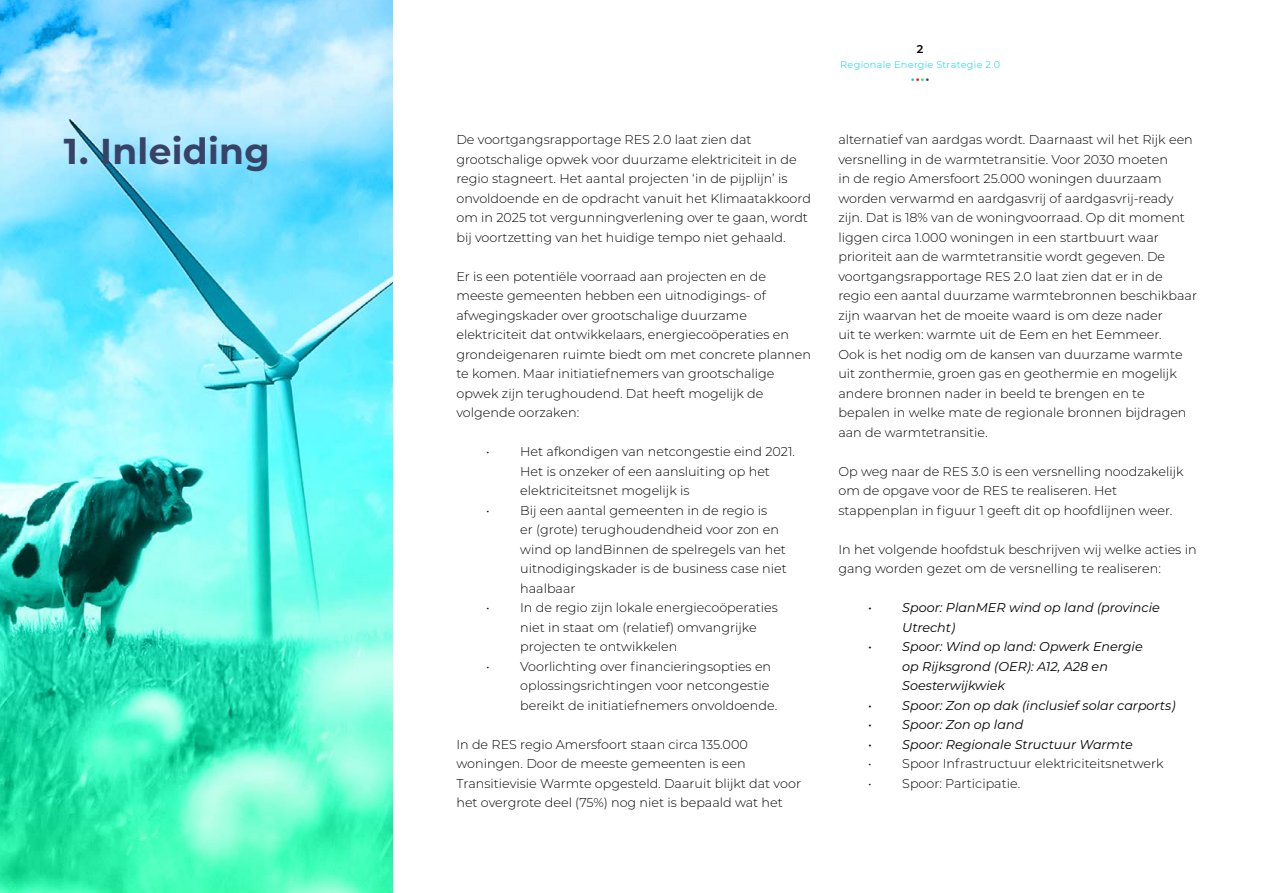
<style>
.page{position:relative;width:1263px;height:893px;background:#fff}
.page>*{position:absolute;margin:0;border:0;box-sizing:border-box;transform-origin:0 0}
.t1{font:700 36px "Montserrat";letter-spacing:.01em;color:#384266}
.t2{font:300 12.75px/19.5px "Montserrat";color:#000}
.t3{font:italic 12.75px/19.5px "Montserrat";color:#000}
.t4{font:600 12px "Montserrat";color:#00cceb}
.t5{font:600 11.25px "Montserrat";color:#000}
.t6{font:300 9.75px "Montserrat";letter-spacing:.03em;color:#00cceb}
.s1{color:#f00}
.s2{color:#00ff45}
.s3{color:#384266}
</style>
<div class="page">
<img style="left:0;top:0;width:393px;height:893px">
<h1 class="t1" style="left:64px;top:125px;width:207px">1. Inleiding</h1>
<p class="t2" style="left:456px;top:130px;width:356px">De voortgangsrapportage RES 2.0 laat zien dat grootschalige opwek voor duurzame elektriciteit in de regio stagneert. Het aantal projecten ‘in de pijplijn’ is onvoldoende en de opdracht vanuit het Klimaatakkoord om in 2025 tot vergunningverlening over te gaan, wordt bij voortzetting van het huidige tempo niet gehaald.</p>
<p class="t2" style="left:456px;top:266px;width:356px">Er is een potentiële voorraad aan projecten en de meeste gemeenten hebben een uitnodigings- of afwegingskader over grootschalige duurzame elektriciteit dat ontwikkelaars, energiecoöperaties en grondeigenaren ruimte biedt om met concrete plannen te komen. Maar initiatiefnemers van grootschalige opwek zijn terughoudend. Dat heeft mogelijk de volgende oorzaken:</p>
<p class="t2" style="left:520px;top:442px;width:276px;text-indent:-34px">• Het afkondigen van netcongestie eind 2021.<br>Het is onzeker of een aansluiting op het elektriciteitsnet mogelijk is</p>
<p class="t2" style="left:520px;top:500px;width:268px;text-indent:-34px">• Bij een aantal gemeenten in de regio is<br>er (grote) terughoudendheid voor zon en wind op landBinnen de spelregels van het uitnodigingskader is de business case niet haalbaar</p>
<p class="t2" style="left:520px;top:597px;width:259px;text-indent:-34px">• In de regio zijn lokale energiecoöperaties niet in staat om (relatief) omvangrijke projecten te ontwikkelen</p>
<p class="t2" style="left:520px;top:656px;width:258px;text-indent:-34px">• Voorlichting over financieringsopties en oplossingsrichtingen voor netcongestie bereikt de initiatiefnemers onvoldoende.</p>
<p class="t2" style="left:456px;top:734px;width:346px">In de RES regio Amersfoort staan circa 135.000 woningen. Door de meeste gemeenten is een Transitievisie Warmte opgesteld. Daaruit blijkt dat voor het overgrote deel (75%) nog niet is bepaald wat het</p>
<p class="t5" style="left:917px;top:41px;width:8px">2</p>
<p class="t6" style="left:840px;top:58px;width:161px">Regionale Energie Strategie 2.0</p>
<p class="t4" style="left:911px;top:71px;width:20px">•<span class="s1">•</span><span class="s2">•</span><span class="s3">•</span></p>
<p class="t2" style="left:838px;top:129px;width:360px">alternatief van aardgas wordt. Daarnaast wil het Rijk een versnelling in de warmtetransitie. Voor 2030 moeten<br>in de regio Amersfoort 25.000 woningen duurzaam worden verwarmd en aardgasvrij of aardgasvrij-ready zijn. Dat is 18% van de woningvoorraad. Op dit moment liggen circa 1.000 woningen in een startbuurt waar prioriteit aan de warmtetransitie wordt gegeven. De voortgangsrapportage RES 2.0 laat zien dat er in de regio een aantal duurzame warmtebronnen beschikbaar zijn waarvan het de moeite waard is om deze nader<br>uit te werken: warmte uit de Eem en het Eemmeer.<br>Ook is het nodig om de kansen van duurzame warmte uit zonthermie, groen gas en geothermie en mogelijk andere bronnen nader in beeld te brengen en te bepalen in welke mate de regionale bronnen bijdragen aan de warmtetransitie.</p>
<p class="t2" style="left:838px;top:461px;width:347px">Op weg naar de RES 3.0 is een versnelling noodzakelijk om de opgave voor de RES te realiseren. Het stappenplan in figuur 1 geeft dit op hoofdlijnen weer.</p>
<p class="t2" style="left:838px;top:539px;width:360px">In het volgende hoofdstuk beschrijven wij welke acties in gang worden gezet om de versnelling te realiseren:</p>
<p class="t3" style="left:902px;top:597px;width:259px;text-indent:-34px">• Spoor: PlanMER wind op land (provincie<br>Utrecht)</p>
<p class="t3" style="left:902px;top:636px;width:242px;text-indent:-34px">• Spoor: Wind op land: Opwerk Energie op Rijksgrond (OER): A12, A28 en<br>Soesterwijkwiek</p>
<p class="t3" style="left:868px;top:695px;width:309px">• Spoor: Zon op dak (inclusief solar carports)</p>
<p class="t3" style="left:868px;top:714px;width:157px">• Spoor: Zon op land</p>
<p class="t3" style="left:868px;top:734px;width:266px">• Spoor: Regionale Structuur Warmte</p>
<p class="t2" style="left:868px;top:753px;width:297px">• Spoor Infrastructuur elektriciteitsnetwerk</p>
<p class="t2" style="left:868px;top:773px;width:154px">• Spoor: Participatie.</p>
</div>
